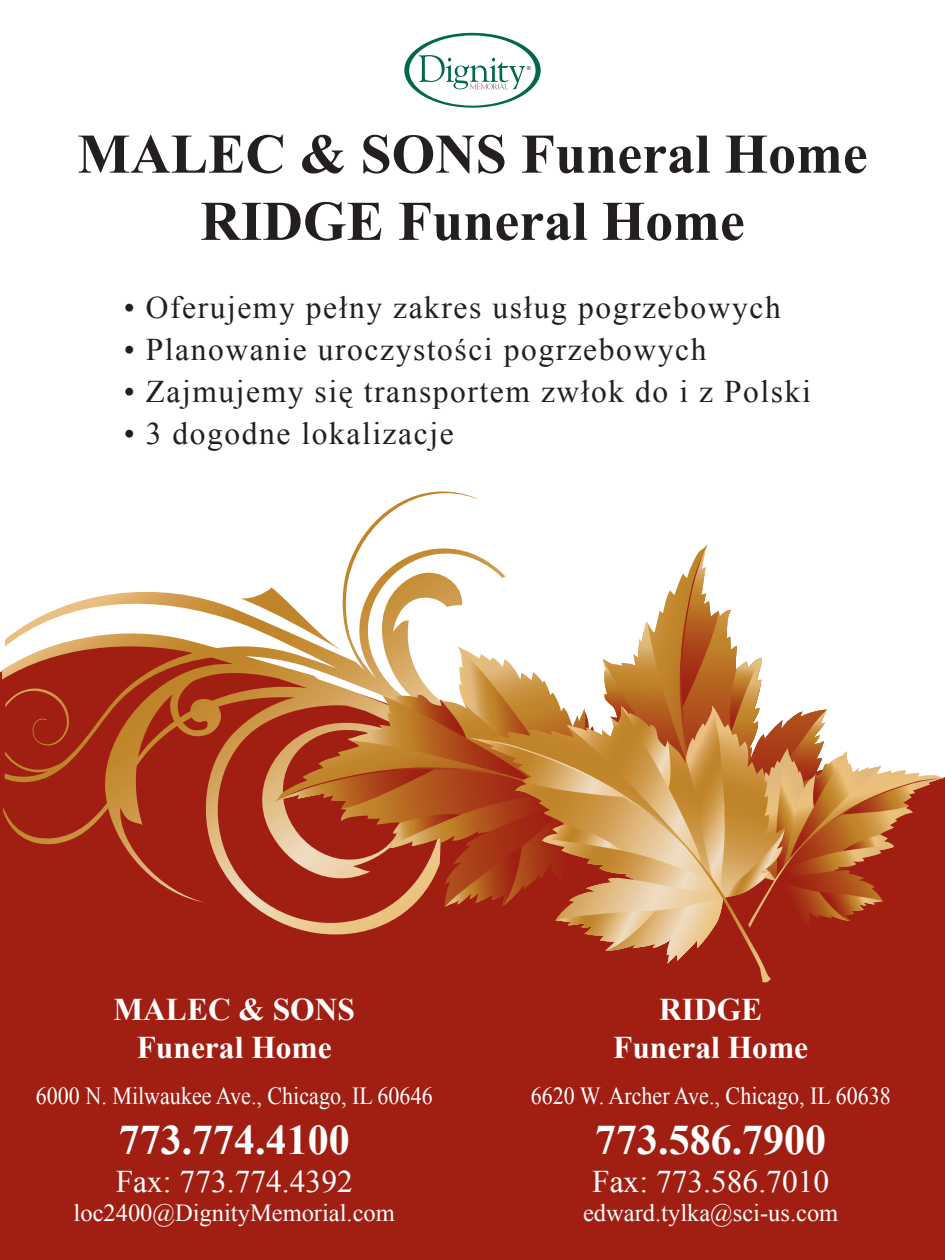
<style>
.page{position:relative;width:945px;height:1260px;background:#fff}
.page>*{position:absolute;margin:0;border:0;box-sizing:border-box;transform-origin:0 0}
.t1{font:700 56px "Times New Roman";color:#231f20}
.t2{font:700 42px "Times New Roman";color:#fff}
.t3{font:31.5px "Times New Roman";letter-spacing:.05em;color:#231f20}
.t4{font:700 31.5px "Times New Roman";color:#fff}
.t5{font:31.5px "Times New Roman";color:#fff}
.t6{font:24.5px "Times New Roman";color:#fff;scale:.9 1}
.t7{font:24.5px "Times New Roman";color:#fff}
</style>
<div class="page">
<svg style="left:404px;top:32px;width:137px;height:76px"></svg>
<div style="left:0;top:671px;width:945px;height:589px;background:#a01e12"></div>
<svg style="left:2px;top:491px;width:476px;height:447px"></svg>
<div style="left:470px;top:964px;width:301px;height:19px;background:#a01e12"></div>
<svg style="left:241px;top:545px;width:703px;height:419px"></svg>
<p class="t1" style="left:77px;top:115px;width:792px">Malec &amp; Sons Funeral Home</p>
<p class="t1" style="left:200px;top:182px;width:546px">Ridge Funeral Home</p>
<p class="t3" style="left:124px;top:287px;width:659px">• Oferujemy pełny zakres usług pogrzebowych</p>
<p class="t3" style="left:124px;top:329px;width:584px">• Planowanie uroczystości pogrzebowych</p>
<p class="t3" style="left:124px;top:371px;width:689px">• Zajmujemy się transportem zwłok do i z Polski</p>
<p class="t3" style="left:124px;top:413px;width:331px">• 3 dogodne lokalizacje</p>
<p class="t4" style="left:114px;top:987px;width:240px">Malec &amp; Sons</p>
<p class="t4" style="left:137px;top:1025px;width:197px">Funeral Home</p>
<p class="t6" style="left:36px;top:1079px;width:442px">6000 N. Milwaukee Ave., Chicago, IL 60646</p>
<p class="t2" style="left:119px;top:1111px;width:232px">773.774.4100</p>
<p class="t5" style="left:116px;top:1160px;width:239px">Fax: 773.774.4392</p>
<p class="t7" style="left:74px;top:1197px;width:323px">loc2400@DignityMemorial.com</p>
<p class="t4" style="left:659px;top:987px;width:105px">Ridge</p>
<p class="t4" style="left:613px;top:1025px;width:197px">Funeral Home</p>
<p class="t6" style="left:531px;top:1079px;width:402px">6620 W. Archer Ave., Chicago, IL 60638</p>
<p class="t2" style="left:595px;top:1111px;width:232px">773.586.7900</p>
<p class="t5" style="left:592px;top:1160px;width:239px">Fax: 773.586.7010</p>
<p class="t7" style="left:583px;top:1197px;width:257px">edward.tylka@sci-us.com</p>
</div>
